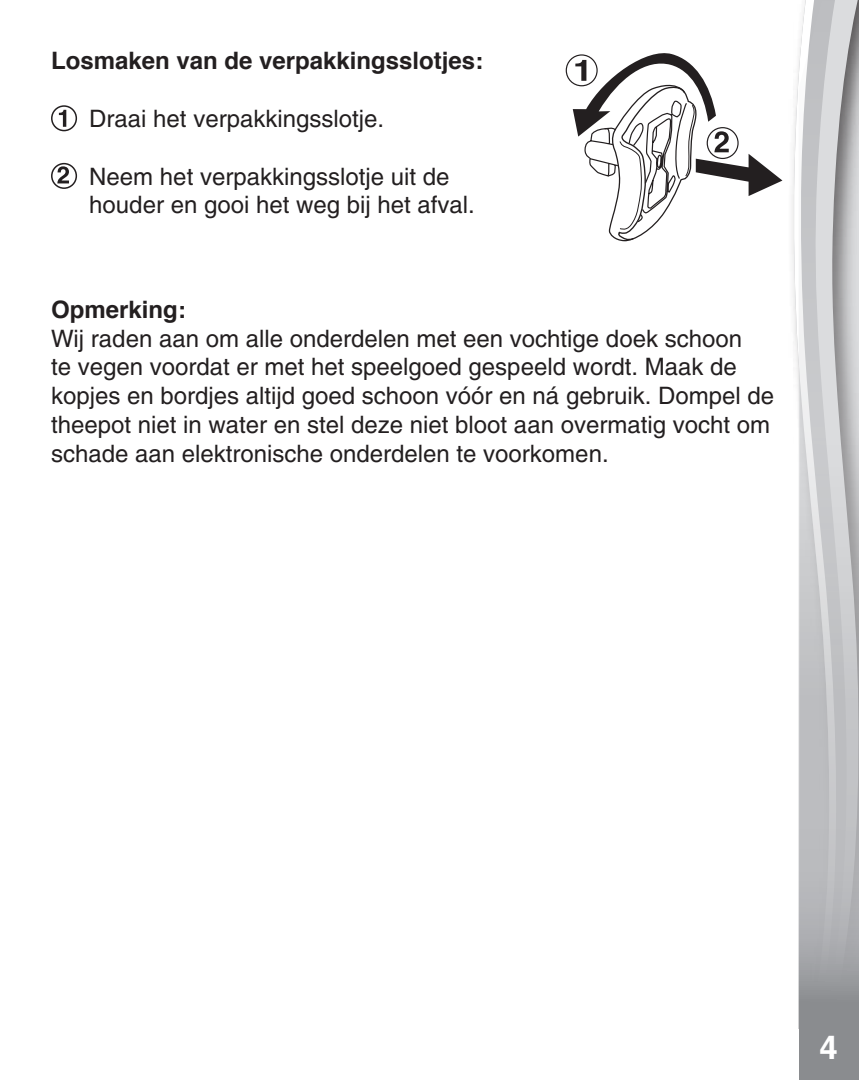
<style>
.page{position:relative;width:859px;height:1080px;background:#fff}
.page>*{position:absolute;margin:0;border:0;box-sizing:border-box;transform-origin:0 0}
.t1{font:700 33px "Helvetica";color:#fff}
.t2{font:24px/28.8px "Helvetica";color:#231f20}
.t3{font:700 24px "Helvetica";color:#231f20}
</style>
<div class="page">
<svg style="left:793px;top:56px;width:6px;height:973px"></svg>
<svg style="left:799px;top:0;width:60px;height:1080px;background:#bebfc1"></svg>
<div style="left:51px;top:105px;width:26px;height:26px;border:2px solid #231f20;border-radius:50%"></div>
<svg style="left:59px;top:110px;width:7px;height:17px"></svg>
<svg style="left:57px;top:166px;width:12px;height:17px"></svg>
<div style="left:51px;top:163px;width:26px;height:26px;border:2px solid #231f20;border-radius:50%"></div>
<div style="left:566px;top:54px;width:32px;height:32px;border:1px solid #231f20;border-radius:50%"></div>
<svg style="left:573px;top:53px;width:209px;height:189px"></svg>
<div style="left:707px;top:127px;width:32px;height:32px;border:1px solid #231f20;border-radius:50%"></div>
<p class="t3" style="left:51px;top:45px;width:434px">Losmaken van de verpakkingsslotjes:</p>
<p class="t2" style="left:89px;top:104px;width:296px">Draai het verpakkingsslotje.</p>
<p class="t2" style="left:89px;top:162px;width:387px">Neem het verpakkingsslotje uit de houder en gooi het weg bij het afval.</p>
<p class="t3" style="left:51px;top:293px;width:136px">Opmerking:</p>
<p class="t2" style="left:51px;top:324px;width:725px">Wij raden aan om alle onderdelen met een vochtige doek schoon<br>te vegen voordat er met het speelgoed gespeeld wordt. Maak de kopjes en bordjes altijd goed schoon vóór en ná gebruik. Dompel de theepot niet in water en stel deze niet bloot aan overmatig vocht om schade aan elektronische onderdelen te voorkomen.</p>
<h1 class="t1" style="left:820px;top:1025px;width:20px">4</h1>
</div>
